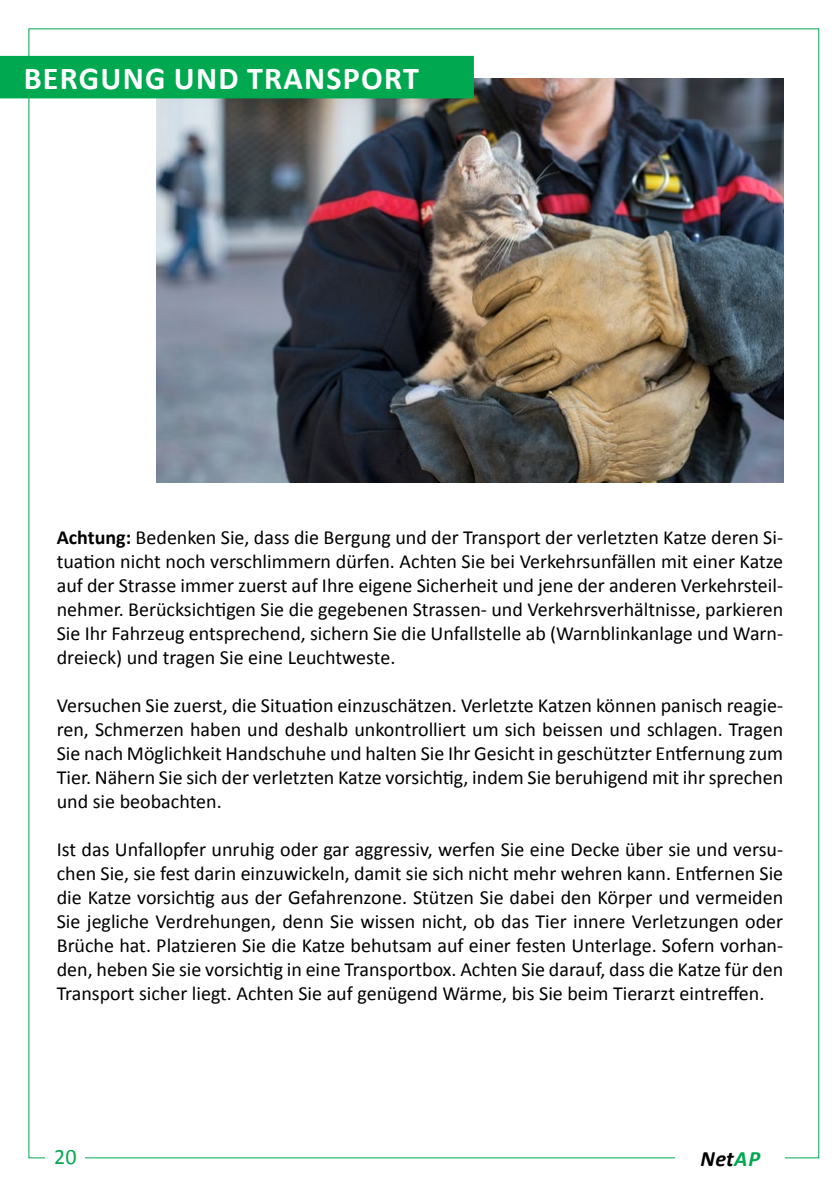
<style>
.page{position:relative;width:840px;height:1191px;background:#fff}
.page>*{position:absolute;margin:0;border:0;box-sizing:border-box;transform-origin:0 0}
.t1{font:700 32px "Calibri";letter-spacing:.04em;color:#fff}
.t2{font:italic 700 22px "Calibri";letter-spacing:.02em;color:#000}
.t3{font:22px "Calibri";color:#00a850}
.t4{font:20px/24px "Calibri";color:#000;text-align:justify}
.s1{font-weight:700}
.s2{color:#00a850}
</style>
<div class="page">
<img style="left:156px;top:79px;width:626px;height:403px">
<div style="left:0;top:56px;width:473px;height:42px;background:#00a850"></div>
<h1 class="t1" style="left:24px;top:59px;width:396px">BERGUNG UND TRANSPORT</h1>
<p class="t4" style="left:57px;top:524px;width:727px"><span class="s1">Achtung:</span> Bedenken Sie, dass die Bergung und der Transport der verletzten Katze deren Si&shy;tuation nicht noch verschlimmern dürfen. Achten Sie bei Verkehrsunfällen mit einer Katze auf der Strasse immer zuerst auf Ihre eigene Sicherheit und jene der anderen Verkehrsteil&shy;nehmer. Berücksichtigen Sie die gegebenen Strassen- und Verkehrsverhältnisse, parkieren Sie Ihr Fahrzeug entsprechend, sichern Sie die Unfallstelle ab (Warnblinkanlage und Warn&shy;dreieck) und tragen Sie eine Leuchtweste.</p>
<p class="t4" style="left:57px;top:692px;width:727px">Versuchen Sie zuerst, die Situation einzuschätzen. Verletzte Katzen können panisch reagie&shy;ren, Schmerzen haben und deshalb unkontrolliert um sich beissen und schlagen. Tragen Sie nach Möglichkeit Handschuhe und halten Sie Ihr Gesicht in geschützter Entfernung zum Tier. Nähern Sie sich der verletzten Katze vorsichtig, indem Sie beruhigend mit ihr sprechen und sie beobachten.</p>
<p class="t4" style="left:57px;top:836px;width:727px">Ist das Unfallopfer unruhig oder gar aggressiv, werfen Sie eine Decke über sie und versu&shy;chen Sie, sie fest darin einzuwickeln, damit sie sich nicht mehr wehren kann. Entfernen Sie die Katze vorsichtig aus der Gefahrenzone. Stützen Sie dabei den Körper und vermeiden Sie jegliche Verdrehungen, denn Sie wissen nicht, ob das Tier innere Verletzungen oder Brüche hat. Platzieren Sie die Katze behutsam auf einer festen Unterlage. Sofern vorhan&shy;den, heben Sie sie vorsichtig in eine Transportbox. Achten Sie darauf, dass die Katze für den Transport sicher liegt. Achten Sie auf genügend Wärme, bis Sie beim Tierarzt eintreffen.</p>
<p class="t3" style="left:54px;top:1143px;width:24px">20</p>
<p class="t2" style="left:700px;top:1145px;width:61px">Net<span class="s2">AP</span></p>
</div>
